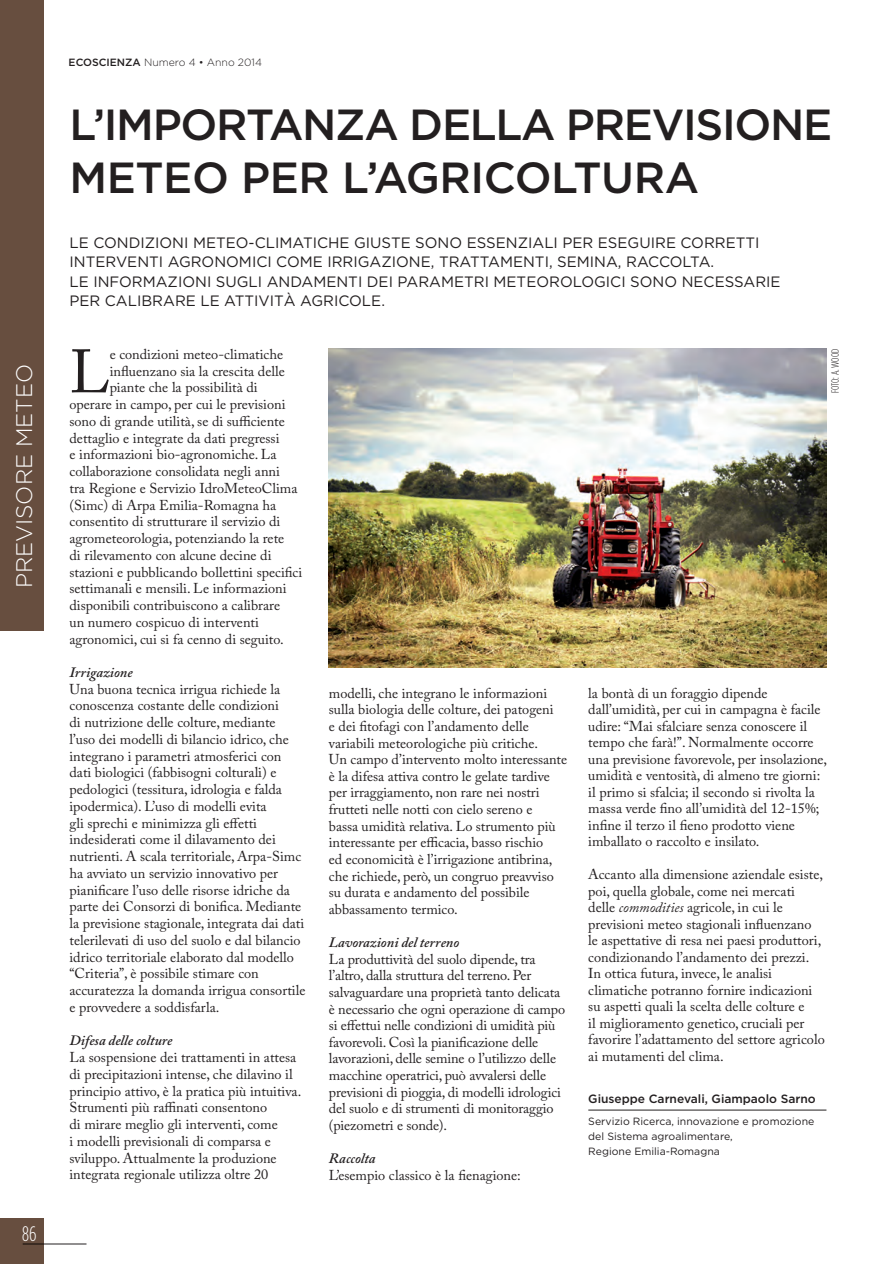
<style>
.page{position:relative;width:895px;height:1264px;background:#fff}
.page>*{position:absolute;margin:0;border:0;box-sizing:border-box;transform-origin:0 0}
.t1{font:60.6px "Adobe Caslon Pro";color:#231f20}
.t2{font:500 43.5px/52.5px "Gotham HTF";letter-spacing:-.03em;color:#231f20}
.t3{font:300 22.5px "Gotham HTF";color:#fff}
.t4{font:300 condensed 21px "Gotham HTF";color:#fff}
.t5{font:15px/19.5px "Gotham HTF";color:#231f20}
.t6{font:14.25px/16.8px "Adobe Caslon Pro";color:#231f20}
.t7{font:500 12px "Gotham HTF";color:#231f20}
.t8{font:10.5px/15px "Gotham HTF";color:#231f20}
.t9{font:300 10.5px "Gotham HTF";color:#231f20}
.t10{font:300 condensed 10.5px "Gotham HTF";letter-spacing:-.01em;color:#231f20}
.s1{font-weight:500}
.s2{font-weight:600;font-style:italic}
.s3{font-style:italic}
</style>
<div class="page">
<div style="left:0;top:1218px;width:44px;height:46px;background:#674e3f"></div>
<hr style="left:23px;top:1243px;width:63px;height:1px;background:#231f20">
<div style="left:0;top:0;width:44px;height:631px;background:#674e3f"></div>
<hr style="left:588px;top:1110px;width:238px;height:1px;background:#231f20">
<img style="left:329px;top:349px;width:497px;height:318px">
<p class="t3" style="left:12px;top:588px;width:226px;rotate:-90deg">PREVISORE METEO</p>
<p class="t4" style="left:22px;top:1222px;width:16px">86</p>
<p class="t9" style="left:69px;top:57px;width:195px"><span class="s1">ECOSCIENZA</span> Numero 4 • Anno 2014</p>
<p class="t2" style="left:69px;top:98px;width:764px">L’IMPORTANZA DELLA PREVISIONE<br>METEO PER L’AGRICOLTURA</p>
<p class="t5" style="left:69px;top:232px;width:713px">LE CONDIZIONI METEO-CLIMATICHE GIUSTE SONO ESSENZIALI PER ESEGUIRE CORRETTI INTERVENTI AGRONOMICI COME IRRIGAZIONE, TRATTAMENTI, SEMINA, RACCOLTA.<br>LE INFORMAZIONI SUGLI ANDAMENTI DEI PARAMETRI METEOROLOGICI SONO NECESSARIE PER CALIBRARE LE ATTIVITÀ AGRICOLE.</p>
<p class="t1" style="left:69px;top:336px;width:42px">L</p>
<p class="t6" style="left:110px;top:346px;width:175px">e condizioni meteo-climatiche</p>
<p class="t6" style="left:110px;top:362px;width:177px">influenzano sia la crescita delle</p>
<p class="t6" style="left:110px;top:379px;width:149px">piante che la possibilità di</p>
<p class="t6" style="left:69px;top:396px;width:217px">operare in campo, per cui le previsioni</p>
<p class="t6" style="left:69px;top:412px;width:217px">sono di grande utilità, se di sufficiente</p>
<p class="t6" style="left:69px;top:429px;width:211px">dettaglio e integrate da dati pregressi</p>
<p class="t6" style="left:69px;top:446px;width:209px">e informazioni bio-agronomiche. La</p>
<p class="t6" style="left:69px;top:463px;width:212px">collaborazione consolidata negli anni</p>
<p class="t6" style="left:69px;top:479px;width:229px">tra Regione e Servizio IdroMeteoClima</p>
<p class="t6" style="left:69px;top:496px;width:208px">(Simc) di Arpa Emilia-Romagna ha</p>
<p class="t6" style="left:69px;top:513px;width:212px">consentito di strutturare il servizio di</p>
<p class="t6" style="left:69px;top:530px;width:216px">agrometeorologia, potenziando la rete</p>
<p class="t6" style="left:69px;top:546px;width:203px">di rilevamento con alcune decine di</p>
<p class="t6" style="left:69px;top:563px;width:234px">stazioni e pubblicando bollettini specifici</p>
<p class="t6" style="left:69px;top:580px;width:219px">settimanali e mensili. Le informazioni</p>
<p class="t6" style="left:69px;top:597px;width:212px">disponibili contribuiscono a calibrare</p>
<p class="t6" style="left:69px;top:613px;width:191px">un numero cospicuo di interventi</p>
<p class="t6" style="left:69px;top:630px;width:216px">agronomici, cui si fa cenno di seguito.</p>
<p class="t6" style="left:69px;top:664px;width:237px"><span class="s2">Irrigazione<br></span>Una buona tecnica irrigua richiede la conoscenza costante delle condizioni<br>di nutrizione delle colture, mediante<br>l’uso dei modelli di bilancio idrico, che integrano i parametri atmosferici con dati biologici (fabbisogni colturali) e pedologici (tessitura, idrologia e falda ipodermica). L’uso di modelli evita<br>gli sprechi e minimizza gli effetti indesiderati come il dilavamento dei nutrienti. A scala territoriale, Arpa-Simc ha avviato un servizio innovativo per pianificare l’uso delle risorse idriche da parte dei Consorzi di bonifica. Mediante la previsione stagionale, integrata dai dati telerilevati di uso del suolo e dal bilancio idrico territoriale elaborato dal modello “Criteria”, è possibile stimare con accuratezza la domanda irrigua consortile e provvedere a soddisfarla.</p>
<p class="t6" style="left:69px;top:1032px;width:233px"><span class="s2">Difesa delle colture<br></span>La sospensione dei trattamenti in attesa di precipitazioni intense, che dilavino il principio attivo, è la pratica più intuitiva.<br>Strumenti più raffinati consentono<br>di mirare meglio gli interventi, come<br>i modelli previsionali di comparsa e sviluppo. Attualmente la produzione integrata regionale utilizza oltre 20</p>
<p class="t10" style="left:829px;top:393px;width:46px;rotate:-90deg">FOTO: A. WOOD</p>
<p class="t6" style="left:329px;top:684px;width:240px">modelli, che integrano le informazioni sulla biologia delle colture, dei patogeni<br>e dei fitofagi con l’andamento delle variabili meteorologiche più critiche.<br>Un campo d’intervento molto interessante è la difesa attiva contro le gelate tardive per irraggiamento, non rare nei nostri frutteti nelle notti con cielo sereno e<br>bassa umidità relativa. Lo strumento più interessante per efficacia, basso rischio<br>ed economicità è l’irrigazione antibrina, che richiede, però, un congruo preavviso su durata e andamento del possibile abbassamento termico.</p>
<p class="t6" style="left:329px;top:934px;width:238px"><span class="s2">Lavorazioni del terreno<br></span>La produttività del suolo dipende, tra l’altro, dalla struttura del terreno. Per salvaguardare una proprietà tanto delicata è necessario che ogni operazione di campo si effettui nelle condizioni di umidità più favorevoli. Così la pianificazione delle lavorazioni, delle semine o l’utilizzo delle macchine operatrici, può avvalersi delle previsioni di pioggia, di modelli idrologici del suolo e di strumenti di monitoraggio (piezometri e sonde).</p>
<p class="t6" style="left:329px;top:1150px;width:193px"><span class="s2">Raccolta<br></span>L’esempio classico è la fienagione:</p>
<p class="t6" style="left:588px;top:684px;width:240px">la bontà di un foraggio dipende dall’umidità, per cui in campagna è facile udire: “Mai sfalciare senza conoscere il tempo che farà!”. Normalmente occorre una previsione favorevole, per insolazione, umidità e ventosità, di almeno tre giorni: il primo si sfalcia; il secondo si rivolta la massa verde fino all’umidità del 12-15%; infine il terzo il fieno prodotto viene imballato o raccolto e insilato.</p>
<p class="t6" style="left:588px;top:866px;width:238px">Accanto alla dimensione aziendale esiste, poi, quella globale, come nei mercati delle <span class="s3">commodities</span> agricole, in cui le previsioni meteo stagionali influenzano le aspettative di resa nei paesi produttori, condizionando l’andamento dei prezzi.<br>In ottica futura, invece, le analisi climatiche potranno fornire indicazioni su aspetti quali la scelta delle colture e<br>il miglioramento genetico, cruciali per favorire l’adattamento del settore agricolo ai mutamenti del clima.</p>
<p class="t7" style="left:588px;top:1092px;width:229px">Giuseppe Carnevali, Giampaolo Sarno</p>
<p class="t8" style="left:588px;top:1113px;width:227px">Servizio Ricerca, innovazione e promozione del Sistema agroalimentare,<br>Regione Emilia-Romagna</p>
</div>
